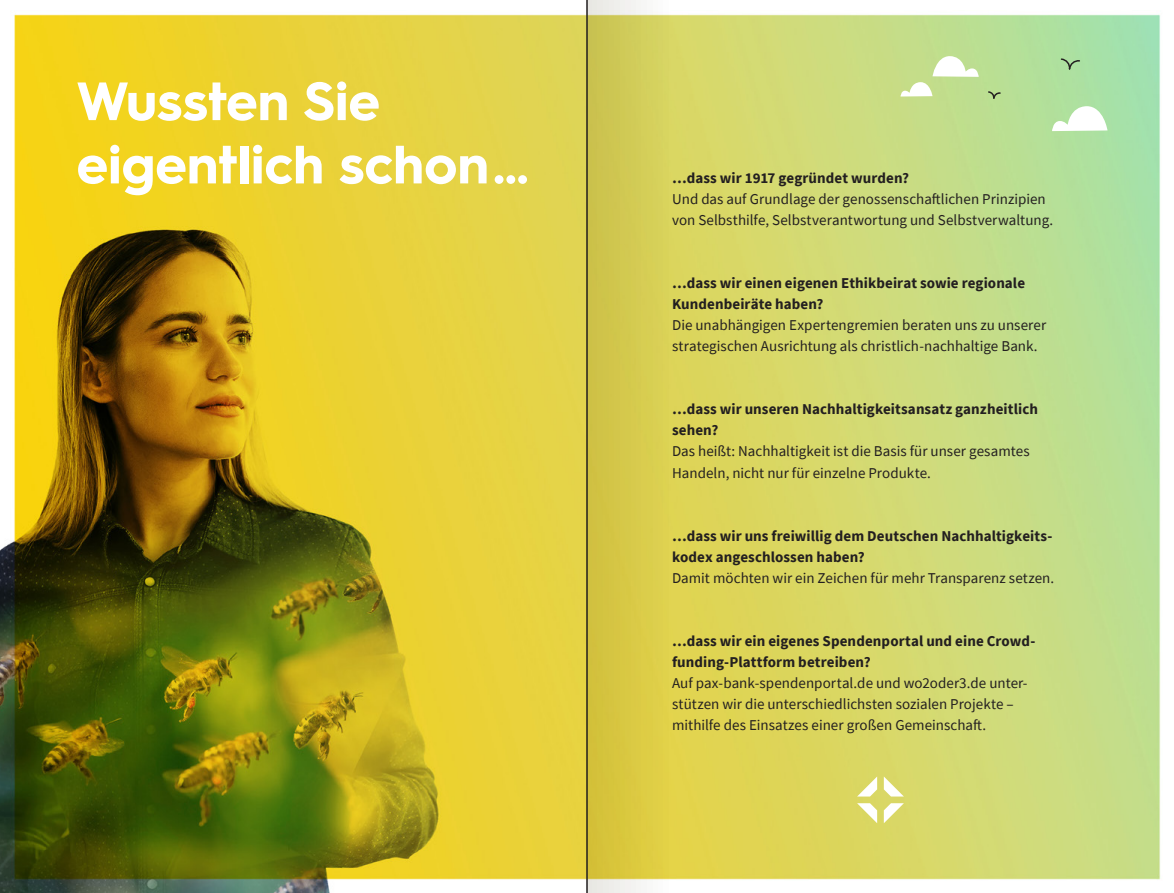
<style>
.page{position:relative;width:1174px;height:893px;background:#fff}
.page>*{position:absolute;margin:0;border:0;box-sizing:border-box;transform-origin:0 0}
.t1{font:700 54px/63.3px "PAX Hurme";color:#fff}
.t2{font:15px/21px "Source Sans Pro";color:#231f20}
.t3{font:700 15px/21px "Source Sans Pro";letter-spacing:.005em;color:#231f20}
</style>
<div class="page">
<img style="left:0;top:0;width:1161px;height:893px">
<svg style="left:900px;top:56px;width:78px;height:41px"></svg>
<svg style="left:1052px;top:106px;width:55px;height:25px"></svg>
<svg style="left:987px;top:90px;width:14px;height:10px"></svg>
<svg style="left:1059px;top:58px;width:22px;height:13px"></svg>
<svg style="left:883px;top:803px;width:21px;height:20px"></svg>
<svg style="left:857px;top:776px;width:20px;height:20px"></svg>
<svg style="left:857px;top:803px;width:20px;height:20px"></svg>
<svg style="left:883px;top:776px;width:21px;height:20px"></svg>
<svg style="left:587px;top:0;width:128px;height:893px;background:#d4ca54"></svg>
<h1 class="t1" style="left:77px;top:66px;width:453px">Wussten Sie eigentlich schon…</h1>
<p class="t3" style="left:672px;top:168px;width:239px">…dass wir 1917 gegründet wurden?</p>
<p class="t2" style="left:672px;top:189px;width:382px">Und das auf Grundlage der genossenschaftlichen Prinzipien von Selbsthilfe, Selbstverantwortung und Selbstverwaltung.</p>
<p class="t3" style="left:672px;top:273px;width:354px">…dass wir einen eigenen Ethikbeirat sowie regionale<br>Kundenbeiräte haben?</p>
<p class="t2" style="left:672px;top:315px;width:376px">Die unabhängigen Expertengremien beraten uns zu unserer strategischen Ausrichtung als christlich-nachhaltige Bank.</p>
<p class="t3" style="left:672px;top:399px;width:367px">…dass wir unseren Nachhaltigkeitsansatz ganzheitlich sehen?</p>
<p class="t2" style="left:672px;top:441px;width:359px">Das heißt: Nachhaltigkeit ist die Basis für unser gesamtes<br>Handeln, nicht nur für einzelne Produkte.</p>
<p class="t3" style="left:672px;top:525px;width:382px">…dass wir uns freiwillig dem Deutschen Nachhaltigkeits&shy;kodex angeschlossen haben?</p>
<p class="t2" style="left:672px;top:567px;width:384px">Damit möchten wir ein Zeichen für mehr Transparenz setzen.</p>
<p class="t3" style="left:672px;top:630px;width:363px">…dass wir ein eigenes Spendenportal und eine Crowd&shy;funding-Plattform betreiben?</p>
<p class="t2" style="left:672px;top:672px;width:356px">Auf pax-bank-spendenportal.de und wo2oder3.de unter&shy;stützen wir die unterschiedlichsten sozialen Projekte – mithilfe des Einsatzes einer großen Gemeinschaft.</p>
</div>
